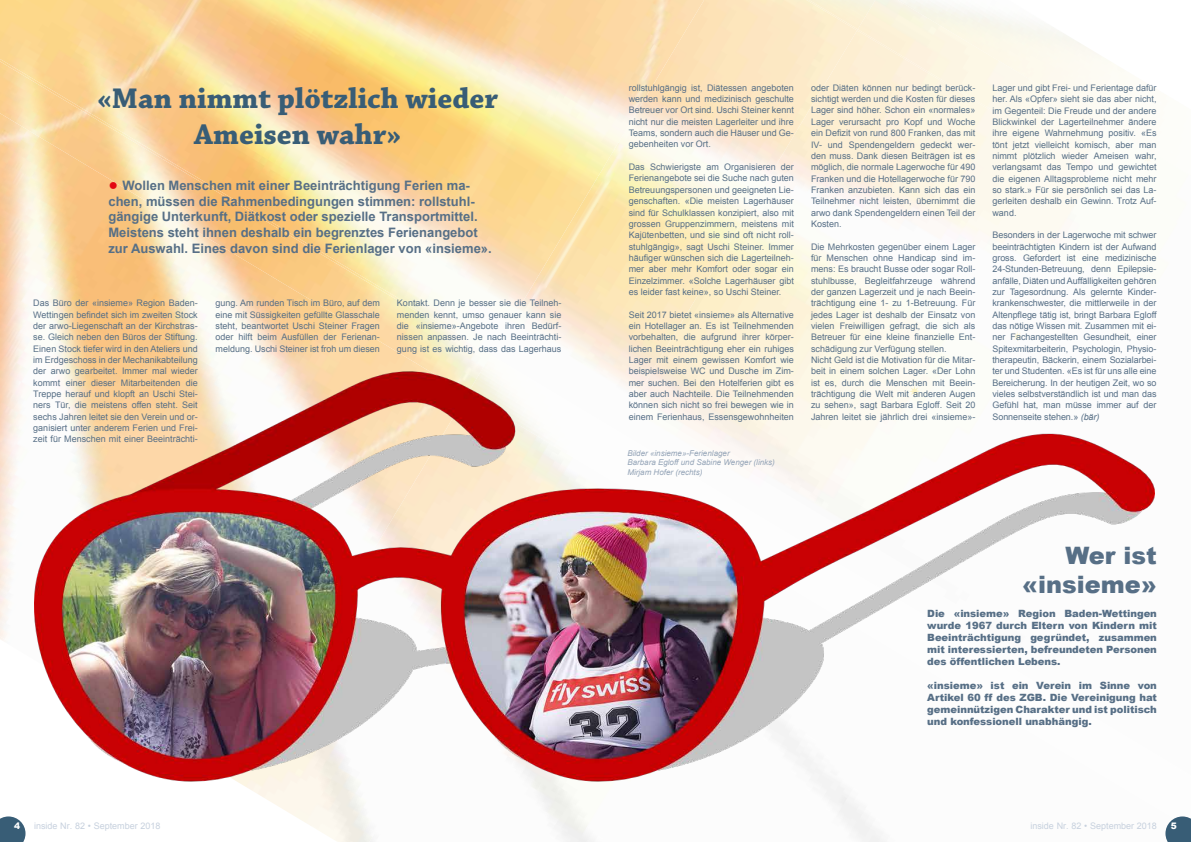
<style>
.page{position:relative;width:1191px;height:842px;background:#fff}
.page>*{position:absolute;margin:0;border:0;box-sizing:border-box;transform-origin:0 0}
.t1{font:700 30px/36px "Chaparral Pro";color:#385d76;text-align:center}
.t2{font:900 24px/28.8px "Arial";color:#576f86;text-align:right}
.t3{font:700 13px/15.6px "Arial";color:#576f86}
.t4{font:900 10px/12px "Arial";letter-spacing:-.005em;color:#576f86;text-align:justify}
.t5{font:9px/11.3px "Arial";color:#576f86;text-align:justify}
.t6{font:9px "Arial";color:#c7d1de}
.t7{font:900 9px "Arial";color:#fff}
.t8{font:italic 8px/9.6px "Arial";color:#94a4b7}
.s1{font-weight:400;font-size:16px;color:#e30613}
.s2{font-style:italic}
</style>
<div class="page">
<img style="left:857px;top:30px;width:334px;height:469px">
<img style="left:857px;top:0;width:18px;height:29px">
<img style="left:704px;top:0;width:153px;height:296px">
<img style="left:0;top:0;width:704px;height:354px">
<img style="left:34px;top:296px;width:1120px;height:546px">
<svg style="left:1165px;top:816px;width:26px;height:26px"></svg>
<h1 class="t1" style="left:97px;top:81px;width:402px">«Man nimmt plötzlich wieder<br>Ameisen wahr»</h1>
<p class="t3" style="left:108px;top:178px;width:385px"><span class="s1">●</span> Wollen Menschen mit einer Beeinträchtigung Ferien ma&shy;chen, müssen die Rahmenbedingungen stimmen: rollstuhl&shy;gängige Unterkunft, Diätkost oder spezielle Transportmittel.<br>Meistens steht ihnen deshalb ein begrenztes Ferienangebot zur Auswahl. Eines davon sind die Ferienlager von «insieme».</p>
<p class="t5" style="left:33px;top:297px;width:166px">Das Büro der «insieme» Region Baden-Wettingen befindet sich im zweiten Stock der arwo-Liegenschaft an der Kirchstras&shy;se. Gleich neben den Büros der Stiftung.<br>Einen Stock tiefer wird in den Ateliers und im Erdgeschoss in der Mechanikabteilung der arwo gearbeitet. Immer mal wieder kommt einer dieser Mitarbeitenden die Treppe herauf und klopft an Uschi Stei&shy;ners Tür, die meistens offen steht. Seit sechs Jahren leitet sie den Verein und or&shy;ganisiert unter anderem Ferien und Frei&shy;zeit für Menschen mit einer Beeinträchti-</p>
<p class="t5" style="left:215px;top:297px;width:166px">gung. Am runden Tisch im Büro, auf dem eine mit Süssigkeiten gefüllte Glasschale steht, beantwortet Uschi Steiner Fragen oder hilft beim Ausfüllen der Ferienan&shy;meldung. Uschi Steiner ist froh um diesen</p>
<p class="t5" style="left:397px;top:297px;width:166px">Kontakt. Denn je besser sie die Teilneh&shy;menden kennt, umso genauer kann sie die «insieme»-Angebote ihren Bedürf&shy;nissen anpassen. Je nach Beeinträchti&shy;gung ist es wichtig, dass das Lagerhaus</p>
<p class="t7" style="left:14px;top:819px;width:8px">4</p>
<p class="t6" style="left:34px;top:820px;width:128px">inside Nr. 82 • September 2018</p>
<p class="t5" style="left:629px;top:82px;width:167px">rollstuhlgängig ist, Diätessen angeboten werden kann und medizinisch geschulte Betreuer vor Ort sind. Uschi Steiner kennt nicht nur die meisten Lagerleiter und ihre Teams, sondern auch die Häuser und Ge&shy;gebenheiten vor Ort.</p>
<p class="t5" style="left:629px;top:161px;width:167px">Das Schwierigste am Organisieren der Ferienangebote sei die Suche nach guten Betreuungspersonen und geeigneten Lie&shy;genschaften. «Die meisten Lagerhäuser sind für Schulklassen konzipiert, also mit grossen Gruppenzimmern, meistens mit Kajütenbetten, und sie sind oft nicht roll&shy;stuhlgängig», sagt Uschi Steiner. Immer häufiger wünschen sich die Lagerteilneh&shy;mer aber mehr Komfort oder sogar ein Einzelzimmer. «Solche Lagerhäuser gibt es leider fast keine», so Uschi Steiner.</p>
<p class="t5" style="left:629px;top:309px;width:167px">Seit 2017 bietet «insieme» als Alternative ein Hotellager an. Es ist Teilnehmenden vorbehalten, die aufgrund ihrer körper&shy;lichen Beeinträchtigung eher ein ruhiges Lager mit einem gewissen Komfort wie beispielsweise WC und Dusche im Zim&shy;mer suchen. Bei den Hotelferien gibt es aber auch Nachteile. Die Teilnehmenden können sich nicht so frei bewegen wie in einem Ferienhaus, Essensgewohnheiten</p>
<p class="t8" style="left:627px;top:448px;width:149px">Bilder «insieme»-Ferienlager<br>Barbara Egloff und Sabine Wenger (links)<br>Mirjam Hofer (rechts)</p>
<p class="t5" style="left:811px;top:82px;width:166px">oder Diäten können nur bedingt berück&shy;sichtigt werden und die Kosten für dieses Lager sind höher. Schon ein «normales» Lager verursacht pro Kopf und Woche ein Defizit von rund 800 Franken, das mit IV- und Spendengeldern gedeckt wer&shy;den muss. Dank diesen Beiträgen ist es möglich, die normale Lagerwoche für 490<br>Franken und die Hotellagerwoche für 790<br>Franken anzubieten. Kann sich das ein Teilnehmer nicht leisten, übernimmt die arwo dank Spendengeldern einen Teil der Kosten.</p>
<p class="t5" style="left:811px;top:241px;width:166px;text-align:left">Die Mehrkosten gegenüber einem Lager für Menschen ohne Handicap sind im&shy;mens: Es braucht Busse oder sogar Roll&shy;stuhlbusse, Begleitfahrzeuge während der ganzen Lagerzeit und je nach Beein&shy;trächtigung eine 1- zu 1-Betreuung. Für jedes Lager ist deshalb der Einsatz von vielen Freiwilligen gefragt, die sich als Betreuer für eine kleine finanzielle Ent&shy;schädigung zur Verfügung stellen.<br>Nicht Geld ist die Motivation für die Mitar&shy;beit in einem solchen Lager. «Der Lohn ist es, durch die Menschen mit Beein&shy;trächtigung die Welt mit anderen Augen zu sehen», sagt Barbara Egloff. Seit 20<br>Jahren leitet sie jährlich drei «insieme»-</p>
<p class="t5" style="left:992px;top:82px;width:166px">Lager und gibt Frei- und Ferientage dafür her. Als «Opfer» sieht sie das aber nicht, im Gegenteil: Die Freude und der andere Blickwinkel der Lagerteilnehmer ändere ihre eigene Wahrnehmung positiv. «Es tönt jetzt vielleicht komisch, aber man nimmt plötzlich wieder Ameisen wahr, verlangsamt das Tempo und gewichtet die eigenen Alltagsprobleme nicht mehr so stark.» Für sie persönlich sei das La&shy;gerleiten deshalb ein Gewinn. Trotz Auf&shy;wand.</p>
<p class="t5" style="left:992px;top:230px;width:165px">Besonders in der Lagerwoche mit schwer beeinträchtigten Kindern ist der Aufwand gross. Gefordert ist eine medizinische 24-Stunden-Betreuung, denn Epilepsie&shy;anfälle, Diäten und Auffälligkeiten gehören zur Tagesordnung. Als gelernte Kinder&shy;krankenschwester, die mittlerweile in der Altenpflege tätig ist, bringt Barbara Egloff das nötige Wissen mit. Zusammen mit ei&shy;ner Fachangestellten Gesundheit, einer Spitexmitarbeiterin, Psychologin, Physio&shy;therapeutin, Bäckerin, einem Sozialarbei&shy;ter und Studenten. «Es ist für uns alle eine Bereicherung. In der heutigen Zeit, wo so vieles selbstverständlich ist und man das Gefühl hat, man müsse immer auf der Sonnenseite stehen.» <span class="s2">(bär)</span></p>
<h2 class="t2" style="left:1022px;top:541px;width:136px">Wer ist «insieme»</h2>
<p class="t4" style="left:927px;top:607px;width:231px">Die «insieme» Region Baden-Wettingen wurde 1967 durch Eltern von Kindern mit Beeinträchtigung gegründet, zusammen mit interessierten, befreundeten Personen des öffentlichen Lebens.</p>
<p class="t4" style="left:927px;top:679px;width:231px">«insieme» ist ein Verein im Sinne von Artikel 60 ff des ZGB. Die Vereinigung hat gemeinnützigen Charakter und ist politisch und konfessionell unabhängig.</p>
<p class="t6" style="left:1030px;top:820px;width:128px">inside Nr. 82 • September 2018</p>
<p class="t7" style="left:1171px;top:819px;width:8px">5</p>
</div>
